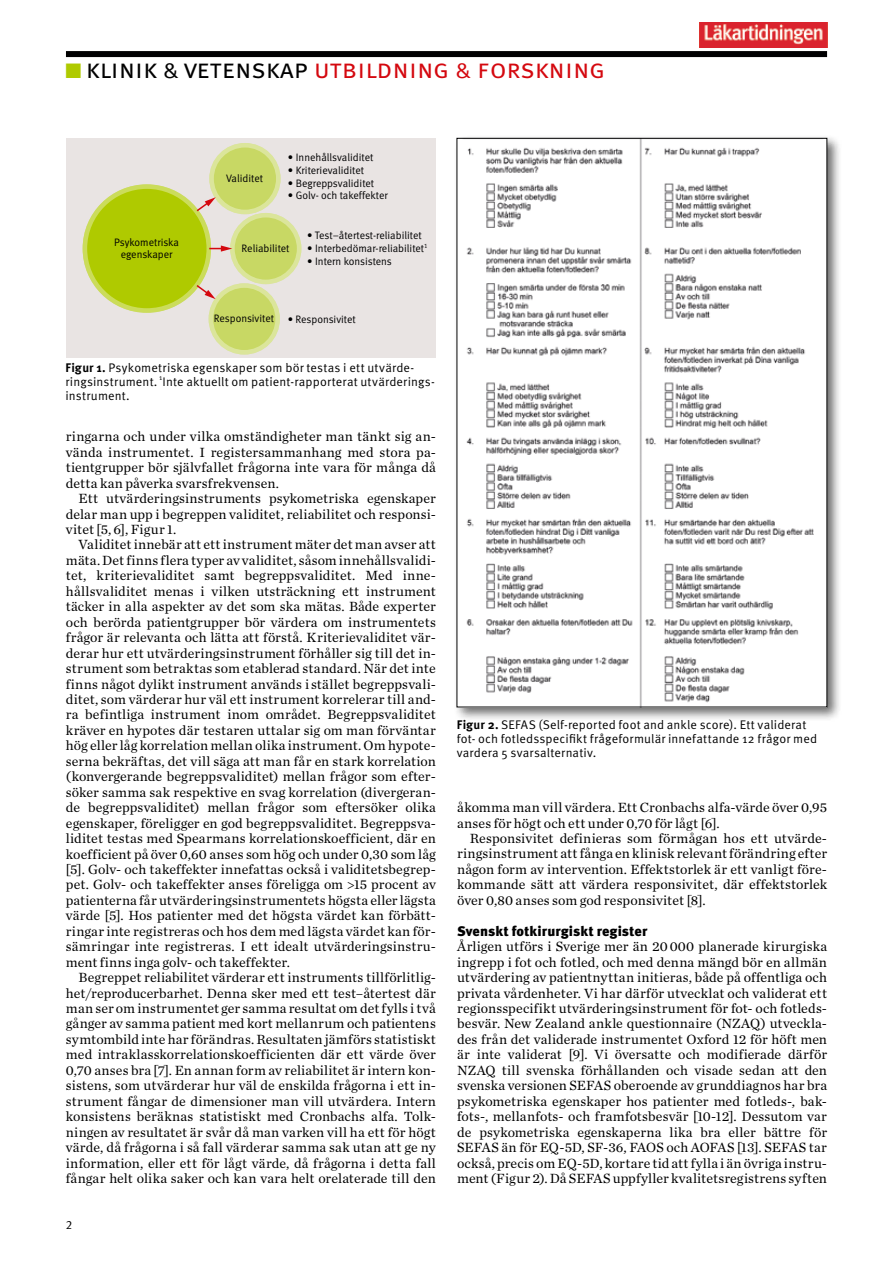
<style>
.page{position:relative;width:893px;height:1263px;background:#fff}
.page>*{position:absolute;margin:0;border:0;box-sizing:border-box;transform-origin:0 0}
.t1{font:27px "Meta OT Norm";color:#d4080f}
.t2{font:13.95px/15.5px "Chronicle Text G1";letter-spacing:.01em;color:#000001;text-align:justify}
.t3{font:900 13.95px "Meta OT";color:#000001}
.t4{font:12.45px/14.2px "Meta OT Norm";letter-spacing:.01em;color:#000001}
.t5{font:12px "Meta OT Norm";color:#000001}
.t6{font:10.8px/12.6px "Meta LT Normal Tabular";color:#000001;text-align:center}
.t7{font:7.2px "Meta OT Norm";color:#000001}
.s1{color:#afca00}
.s2{font-family:"Meta OT";font-weight:700;font-size:21px;color:#afca00}
.s3{color:#000001}
.s4{font-size:22.65px;color:#000001}
.s5{font-size:22.65px}
.s6{font-family:"Meta OT";font-weight:700}
.s7{font-family:"Minion Pro"}
</style>
<div class="page">
<div style="left:66px;top:51px;width:761px;height:6px;background:#000001"></div>
<img style="left:700px;top:23px;width:127px;height:25px">
<div style="left:66px;top:138px;width:370px;height:220px;background:#e9e4e3"></div>
<svg style="left:83px;top:143px;width:218px;height:211px"></svg>
<div style="left:454px;top:135px;width:388px;height:587px;background:#000001;opacity:.57"></div>
<img style="left:459px;top:140px;width:366px;height:565px">
<h1 class="t1" style="left:65px;top:53px;width:542px"><span class="s1">■</span><span class="s2">■</span> <span class="s3">klinik</span> <span class="s4">&amp;</span> <span class="s3">vetenskap</span> utbildning <span class="s5">&amp;</span> forskning</h1>
<p class="t6" style="left:114px;top:235px;width:66px">Psykometriska egenskaper</p>
<p class="t6" style="left:288px;top:151px;width:87px">• Innehållsvaliditet</p>
<p class="t6" style="left:288px;top:164px;width:78px">• Kriterievaliditet</p>
<p class="t6" style="left:288px;top:176px;width:88px">• Begreppsvaliditet</p>
<p class="t6" style="left:288px;top:189px;width:101px">• Golv- och takeffekter</p>
<p class="t6" style="left:307px;top:229px;width:116px">• Test–återtest-reliabilitet</p>
<p class="t6" style="left:307px;top:242px;width:122px">• Interbedömar-reliabilitet<sup>1</sup></p>
<p class="t6" style="left:307px;top:254px;width:86px">• Intern konsistens</p>
<p class="t6" style="left:226px;top:172px;width:38px">Validitet</p>
<p class="t6" style="left:242px;top:242px;width:49px">Reliabilitet</p>
<p class="t6" style="left:214px;top:312px;width:62px">Responsivitet</p>
<p class="t6" style="left:288px;top:313px;width:70px">• Responsivitet</p>
<p class="t4" style="left:65px;top:360px;width:371px"><span class="s6">Figur 1.</span> Psykometriska egenskaper som bör testas i ett utvärde&shy;ringsinstrument. Inte aktuellt om patient-rapporterat utvärderings-</p>
<p class="t7" style="left:159px;top:373px;width:5px">1</p>
<p class="t4" style="left:65px;top:389px;width:66px">instrument.</p>
<p class="t2" style="left:66px;top:428px;width:371px">ringarna och under vilka omständigheter man tänkt sig an&shy;vända instrumentet. I registersammanhang med stora pa&shy;tientgrupper bör självfallet frågorna inte vara för många då detta kan påverka svarsfrekvensen.</p>
<p class="t2" style="left:66px;top:490px;width:371px;text-indent:13px">Ett utvärderingsinstruments psykometriska egenskaper delar man upp i begreppen validitet, reliabilitet och responsi&shy;vitet [5, 6], Figur 1.</p>
<p class="t2" style="left:66px;top:536px;width:371px;text-indent:13px">Validitet innebär att ett instrument mäter det man avser att mäta. Det finns flera typer av validitet, såsom innehållsvalidi&shy;tet, kriterievaliditet samt begreppsvaliditet. Med inne&shy;hållsvaliditet menas i vilken utsträckning ett instrument täcker in alla aspekter av det som ska mätas. Både experter och berörda patientgrupper bör värdera om instrumentets frågor är relevanta och lätta att förstå. Kriterievaliditet vär&shy;derar hur ett utvärderingsinstrument förhåller sig till det in&shy;strument som betraktas som etablerad standard. När det inte finns något dylikt instrument används i stället begreppsvali&shy;ditet, som värderar hur väl ett instrument korrelerar till and&shy;ra befintliga instrument inom området. Begreppsvaliditet kräver en hypotes där testaren uttalar sig om man förväntar hög eller låg korrelation mellan olika instrument. Om hypote&shy;serna bekräftas, det vill säga att man får en stark korrelation (konvergerande begreppsvaliditet) mellan frågor som efter&shy;söker samma sak respektive en svag korrelation (divergeran&shy;de begreppsvaliditet) mellan frågor som eftersöker olika egenskaper, föreligger en god begreppsvaliditet. Begreppsva&shy;liditet testas med Spearmans korrelationskoefficient, där en koefficient på över 0,60 anses som hög och under 0,30 som låg [5]. Golv- och takeffekter innefattas också i validitetsbegrep&shy;pet. Golv- och takeffekter anses föreligga om <span class="s7">&gt;</span>15 procent av patienterna får utvärderingsinstrumentets högsta eller lägsta värde [5]. Hos patienter med det högsta värdet kan förbätt&shy;ringar inte registreras och hos dem med lägsta värdet kan för&shy;sämringar inte registreras. I ett idealt utvärderingsinstru&shy;ment finns inga golv- och takeffekter.</p>
<p class="t2" style="left:66px;top:969px;width:371px;text-indent:13px">Begreppet reliabilitet värderar ett instruments tillförlitlig&shy;het/reproducerbarhet. Denna sker med ett test–återtest där man ser om instrumentet ger samma resultat om det fylls i två gånger av samma patient med kort mellanrum och patientens symtombild inte har förändras. Resultaten jämförs statistiskt med intraklasskorrelationskoefficienten där ett värde över 0,70 anses bra [7]. En annan form av reliabilitet är intern kon&shy;sistens, som utvärderar hur väl de enskilda frågorna i ett in&shy;strument fångar de dimensioner man vill utvärdera. Intern konsistens beräknas statistiskt med Cronbachs alfa. Tolk&shy;ningen av resultatet är svår då man varken vill ha ett för högt värde, då frågorna i så fall värderar samma sak utan att ge ny information, eller ett för lågt värde, då frågorna i detta fall fångar helt olika saker och kan vara helt orelaterade till den</p>
<p class="t5" style="left:66px;top:1218px;width:8px">2</p>
<p class="t4" style="left:457px;top:717px;width:362px"><span class="s6">Figur 2.</span> SEFAS (Self-reported foot and ankle score). Ett validerat fot- och fotledsspecifikt frågeformulär innefattande 12 frågor med vardera 5 svarsalternativ.</p>
<p class="t2" style="left:457px;top:799px;width:371px">åkomma man vill värdera. Ett Cronbachs alfa-värde över 0,95 anses för högt och ett under 0,70 för lågt [6].</p>
<p class="t2" style="left:457px;top:830px;width:371px;text-indent:13px">Responsivitet definieras som förmågan hos ett utvärde&shy;ringsinstrument att fånga en klinisk relevant förändring efter någon form av intervention. Effektstorlek är ett vanligt före&shy;kommande sätt att värdera responsivitet, där effektstorlek över 0,80 anses som god responsivitet [8].</p>
<p class="t3" style="left:457px;top:922px;width:192px">Svenskt fotkirurgiskt register</p>
<p class="t2" style="left:457px;top:938px;width:371px">Årligen utförs i Sverige mer än 20 000 planerade kirurgiska ingrepp i fot och fotled, och med denna mängd bör en allmän utvärdering av patientnyttan initieras, både på offentliga och privata vårdenheter. Vi har därför utvecklat och validerat ett regionsspecifikt utvärderingsinstrument för fot- och fotleds&shy;besvär. New Zealand ankle questionnaire (NZAQ) utveckla&shy;des från det validerade instrumentet Oxford 12 för höft men är inte validerat [9]. Vi översatte och modifierade därför NZAQ till svenska förhållanden och visade sedan att den svenska versionen SEFAS oberoende av grunddiagnos har bra psykometriska egenskaper hos patienter med fotleds-, bak&shy;fots-, mellanfots- och framfotsbesvär [10-12]. Dessutom var de psykometriska egenskaperna lika bra eller bättre för SEFAS än för EQ-5D, SF-36, FAOS och AOFAS [13]. SEFAS tar också, precis om EQ-5D, kortare tid att fylla i än övriga instru&shy;ment (Figur 2). Då SEFAS uppfyller kvalitetsregistrens syften</p>
</div>
